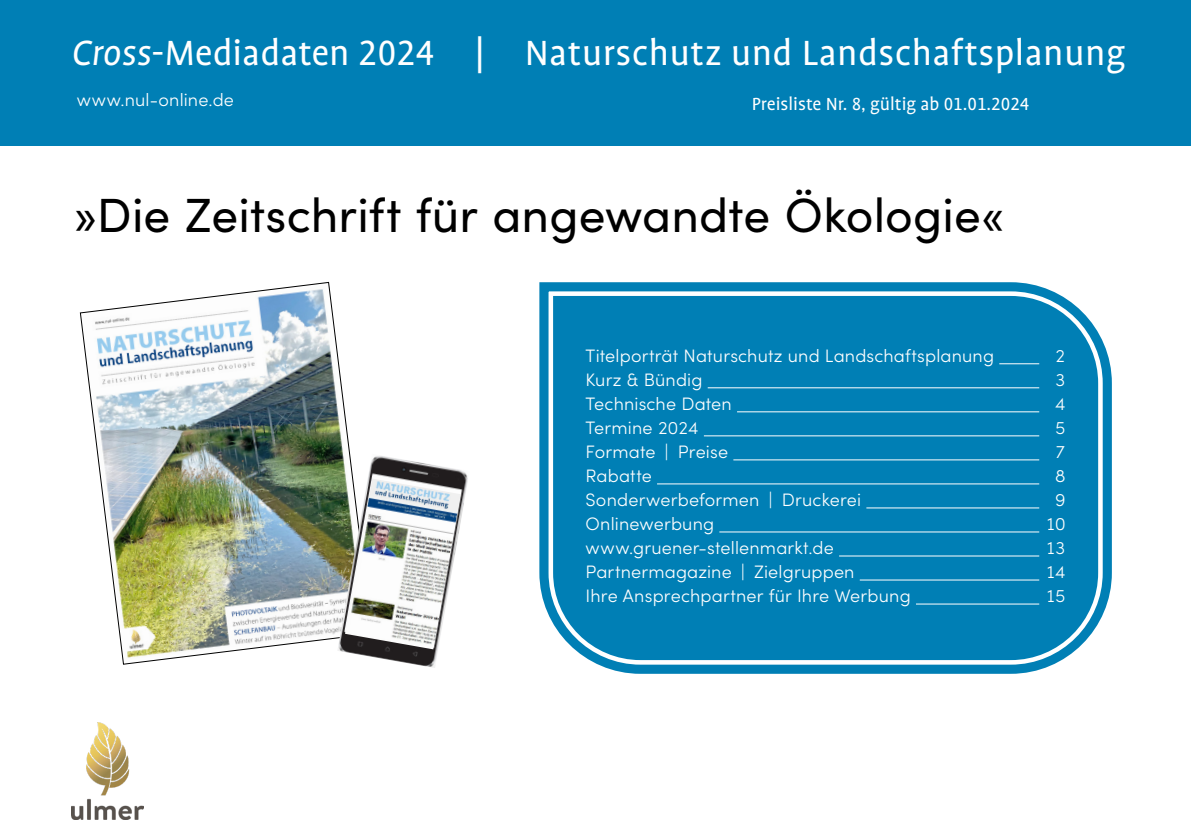
<style>
.page{position:relative;width:1191px;height:840px;background:#fff}
.page>*{position:absolute;margin:0;border:0;box-sizing:border-box;transform-origin:0 0}
._04_Überschrift_nich{font:48px "Sofia Pro";color:#000}
.t1{font:40px "UV Profile";letter-spacing:.01em;color:#fff}
.t2{font:20px "UV Profile Tab";color:#fff}
._00_Grundschrift{font:300 18px "Sofia Pro";letter-spacing:.01em;color:#fff}
.s1{font-style:italic}
.s2{font-family:"UV Profile Tab"}
</style>
<div class="page">
<img style="left:72px;top:722px;width:72px;height:96px">
<div style="left:0;top:0;width:1191px;height:145px;background:#007fb5"></div>
<img style="left:80px;top:282px;width:270px;height:382px">
<img style="left:337px;top:453px;width:131px;height:214px">
<svg style="left:539px;top:282px;width:573px;height:392px"></svg>
<svg style="left:551px;top:293px;width:549px;height:369px"></svg>
<div style="left:557px;top:300px;width:536px;height:355px;background:#007fb5"></div>
<hr style="left:999px;top:363px;width:40px;height:1px;background:#fff">
<hr style="left:707px;top:387px;width:332px;height:1px;background:#fff">
<hr style="left:737px;top:411px;width:302px;height:1px;background:#fff">
<hr style="left:704px;top:435px;width:335px;height:1px;background:#fff">
<hr style="left:733px;top:459px;width:306px;height:1px;background:#fff">
<hr style="left:657px;top:483px;width:382px;height:1px;background:#fff">
<hr style="left:866px;top:507px;width:173px;height:1px;background:#fff">
<hr style="left:719px;top:531px;width:320px;height:1px;background:#fff">
<hr style="left:839px;top:555px;width:200px;height:1px;background:#fff">
<hr style="left:859px;top:579px;width:180px;height:1px;background:#fff">
<hr style="left:916px;top:603px;width:123px;height:1px;background:#fff">
<img style="left:345px;top:478px;width:115px;height:171px">
<p class="t1" style="left:71px;top:32px;width:1055px"><span class="s1">Cross</span>-Mediadaten <span class="s2">2024</span> | Naturschutz und Landschaftsplanung</p>
<p class="_00_Grundschrift" style="left:77px;top:86px;width:159px">www.nul-online.de</p>
<p class="t2" style="left:752px;top:93px;width:279px">Preisliste Nr. 8, gültig ab 01.01.2024</p>
<p class="_04_Überschrift_nich" style="left:74px;top:180px;width:932px">»Die Zeitschrift für angewandte Ökologie«</p>
<p class="_00_Grundschrift" style="left:585px;top:342px;width:410px">Titelporträt Naturschutz und Landschaftsplanung</p>
<p class="_00_Grundschrift" style="left:1055px;top:342px;width:12px">2</p>
<p class="_00_Grundschrift" style="left:585px;top:366px;width:118px">Kurz &amp; Bündig</p>
<p class="_00_Grundschrift" style="left:1055px;top:366px;width:12px">3</p>
<p class="_00_Grundschrift" style="left:585px;top:390px;width:148px">Technische Daten</p>
<p class="_00_Grundschrift" style="left:1055px;top:390px;width:12px">4</p>
<p class="_00_Grundschrift" style="left:585px;top:414px;width:115px">Termine 2024</p>
<p class="_00_Grundschrift" style="left:1055px;top:414px;width:12px">5</p>
<p class="_00_Grundschrift" style="left:585px;top:438px;width:144px">Formate | Preise</p>
<p class="_00_Grundschrift" style="left:1055px;top:438px;width:12px">7</p>
<p class="_00_Grundschrift" style="left:585px;top:462px;width:68px">Rabatte</p>
<p class="_00_Grundschrift" style="left:1055px;top:462px;width:12px">8</p>
<p class="_00_Grundschrift" style="left:585px;top:486px;width:277px">Sonderwerbeformen | Druckerei</p>
<p class="_00_Grundschrift" style="left:1055px;top:486px;width:12px">9</p>
<p class="_00_Grundschrift" style="left:585px;top:510px;width:130px">Onlinewerbung</p>
<p class="_00_Grundschrift" style="left:1045px;top:510px;width:22px">10</p>
<p class="_00_Grundschrift" style="left:585px;top:534px;width:250px">www.gruener-stellenmarkt.de</p>
<p class="_00_Grundschrift" style="left:1045px;top:534px;width:22px">13</p>
<p class="_00_Grundschrift" style="left:585px;top:558px;width:270px">Partnermagazine | Zielgruppen</p>
<p class="_00_Grundschrift" style="left:1045px;top:558px;width:22px">14</p>
<p class="_00_Grundschrift" style="left:585px;top:582px;width:327px">Ihre Ansprechpartner für Ihre Werbung</p>
<p class="_00_Grundschrift" style="left:1045px;top:582px;width:22px">15</p>
</div>
